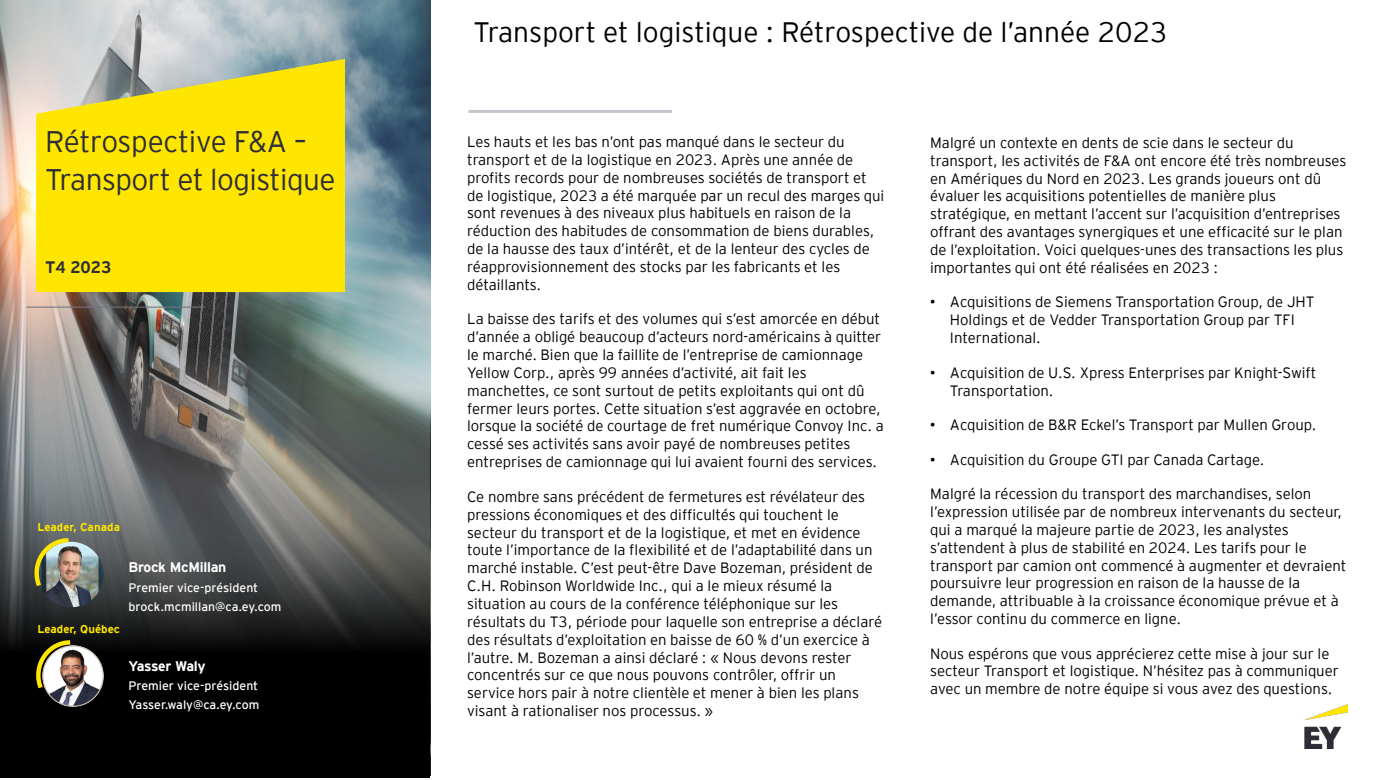
<style>
.page{position:relative;width:1386px;height:780px;background:#fff}
.page>*{position:absolute;margin:0;border:0;box-sizing:border-box;transform-origin:0 0}
.t1{font:300 29.75px "EY Interstate";letter-spacing:-.02em;color:#2d2d38}
.t2{font:300 28px "EY Interstate";color:#000}
.t3{font:700 16.62px "EY Interstate";letter-spacing:-.005em;color:#2d2d38}
.t4{font:300 14.88px/17.8px "EY Interstate";letter-spacing:-.005em;color:#000}
.t5{font:700 14px "EY Interstate";letter-spacing:-.025em;color:#fff}
.t6{font:12.25px "EY Interstate";letter-spacing:-.005em;color:#fff}
.t7{font:700 11.38px "EY Interstate";letter-spacing:.01em;color:#ffe600}
.s1{font-family:"Arial";font-weight:400}
</style>
<div class="page">
<img style="left:1px;top:0;width:429px;height:774px">
<svg style="left:0;top:344px;width:429px;height:432px;background:#444645"></svg>
<svg style="left:36px;top:59px;width:309px;height:233px;background:#f6e016"></svg>
<hr style="left:468px;top:110px;width:204px;height:3px;background:#c4c4cd">
<img style="left:1304px;top:704px;width:43px;height:43px">
<svg style="left:34px;top:637px;width:41px;height:55px"></svg>
<img style="left:38px;top:541px;width:66px;height:66px;border-radius:31px">
<img style="left:32px;top:535px;width:41px;height:55px">
<hr style="left:26px;top:306px;width:179px;height:1px;background:#747480">
<img style="left:43px;top:645px;width:61px;height:61px">
<p class="t1" style="left:45px;top:120px;width:263px">Rétrospective F&amp;A –</p>
<p class="t1" style="left:45px;top:159px;width:292px">Transport et logistique</p>
<p class="t3" style="left:45px;top:255px;width:68px">T4 2023</p>
<p class="t7" style="left:37px;top:519px;width:84px">Leader, Canada</p>
<p class="t7" style="left:37px;top:620px;width:84px">Leader, Québec</p>
<p class="t5" style="left:129px;top:556px;width:99px">Brock McMillan</p>
<p class="t6" style="left:129px;top:578px;width:131px">Premier vice-président</p>
<p class="t6" style="left:129px;top:597px;width:154px">brock.mcmillan@ca.ey.com</p>
<p class="t5" style="left:129px;top:655px;width:79px">Yasser Waly</p>
<p class="t6" style="left:129px;top:677px;width:131px">Premier vice-président</p>
<p class="t6" style="left:129px;top:696px;width:132px">Yasser.waly@ca.ey.com</p>
<p class="t2" style="left:473px;top:12px;width:695px">Transport et logistique : Rétrospective de l’année 2023</p>
<p class="t4" style="left:467px;top:132px;width:418px">Les hauts et les bas n’ont pas manqué dans le secteur du transport et de la logistique en 2023. Après une année de profits records pour de nombreuses sociétés de transport et de logistique, 2023 a été marquée par un recul des marges qui sont revenues à des niveaux plus habituels en raison de la réduction des habitudes de consommation de biens durables, de la hausse des taux d’intérêt, et de la lenteur des cycles de réapprovisionnement des stocks par les fabricants et les détaillants.</p>
<p class="t4" style="left:467px;top:309px;width:418px">La baisse des tarifs et des volumes qui s’est amorcée en début d’année a obligé beaucoup d’acteurs nord-américains à quitter le marché. Bien que la faillite de l’entreprise de camionnage Yellow Corp., après 99 années d’activité, ait fait les manchettes, ce sont surtout de petits exploitants qui ont dû fermer leurs portes. Cette situation s’est aggravée en octobre, lorsque la société de courtage de fret numérique Convoy Inc. a cessé ses activités sans avoir payé de nombreuses petites entreprises de camionnage qui lui avaient fourni des services.</p>
<p class="t4" style="left:467px;top:486px;width:416px">Ce nombre sans précédent de fermetures est révélateur des pressions économiques et des difficultés qui touchent le secteur du transport et de la logistique, et met en évidence toute l’importance de la flexibilité et de l’adaptabilité dans un marché instable. C’est peut-être Dave Bozeman, président de C.H. Robinson Worldwide Inc., qui a le mieux résumé la situation au cours de la conférence téléphonique sur les résultats du T3, période pour laquelle son entreprise a déclaré des résultats d’exploitation en baisse de 60 % d’un exercice à l’autre. M. Bozeman a ainsi déclaré : « Nous devons rester concentrés sur ce que nous pouvons contrôler, offrir un service hors pair à notre clientèle et mener à bien les plans visant à rationaliser nos processus. »</p>
<p class="t4" style="left:930px;top:133px;width:417px">Malgré un contexte en dents de scie dans le secteur du transport, les activités de F&amp;A ont encore été très nombreuses en Amériques du Nord en 2023. Les grands joueurs ont dû évaluer les acquisitions potentielles de manière plus stratégique, en mettant l’accent sur l’acquisition d’entreprises offrant des avantages synergiques et une efficacité sur le plan de l’exploitation. Voici quelques-unes des transactions les plus importantes qui ont été réalisées en 2023 :</p>
<p class="t4" style="left:949px;top:292px;width:366px;text-indent:-20px"><span class="s1">•</span> Acquisitions de Siemens Transportation Group, de JHT<br>Holdings et de Vedder Transportation Group par TFI<br>International.</p>
<p class="t4" style="left:949px;top:362px;width:368px;text-indent:-20px"><span class="s1">•</span> Acquisition de U.S. Xpress Enterprises par Knight-Swift<br>Transportation.</p>
<p class="t4" style="left:930px;top:415px;width:388px"><span class="s1">•</span> Acquisition de B&amp;R Eckel’s Transport par Mullen Group.</p>
<p class="t4" style="left:930px;top:449px;width:336px"><span class="s1">•</span> Acquisition du Groupe GTI par Canada Cartage.</p>
<p class="t4" style="left:930px;top:484px;width:417px">Malgré la récession du transport des marchandises, selon l’expression utilisée par de nombreux intervenants du secteur, qui a marqué la majeure partie de 2023, les analystes s’attendent à plus de stabilité en 2024. Les tarifs pour le transport par camion ont commencé à augmenter et devraient poursuivre leur progression en raison de la hausse de la demande, attribuable à la croissance économique prévue et à l’essor continu du commerce en ligne.</p>
<p class="t4" style="left:930px;top:643px;width:410px">Nous espérons que vous apprécierez cette mise à jour sur le secteur Transport et logistique. N’hésitez pas à communiquer avec un membre de notre équipe si vous avez des questions.</p>
</div>
